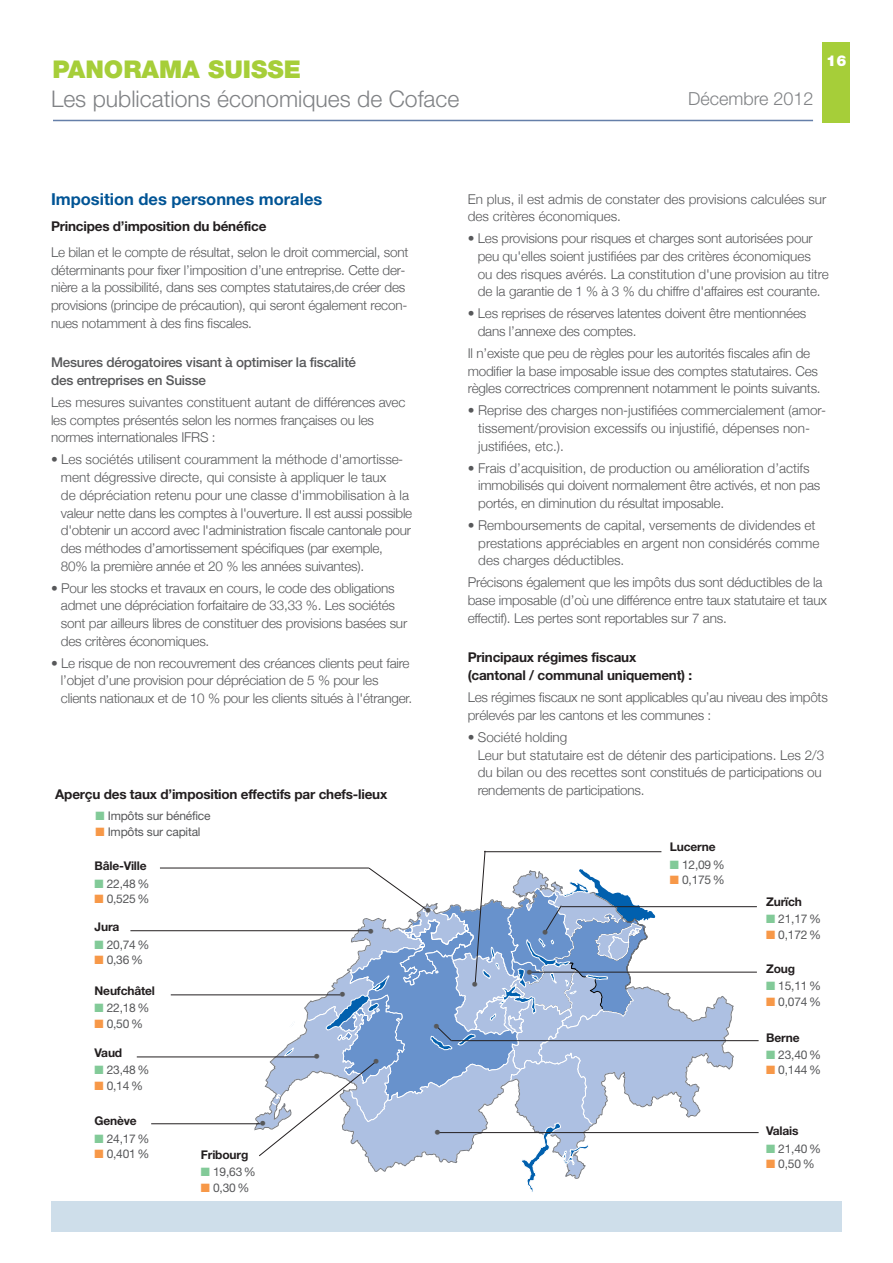
<style>
.page{position:relative;width:893px;height:1263px;background:#fff}
.page>*{position:absolute;margin:0;border:0;box-sizing:border-box;transform-origin:0 0}
.t1{font:900 24.45px "Helvetica Neue LT Std";color:#a6ce39}
.t2{font:300 22.95px "Helvetica Neue LT Std";color:#808285}
.t3{font:300 18px "Helvetica Neue LT Std";color:#808285}
.t4{font:700 16.5px "Helvetica Neue";color:#005495}
.t5{font:900 15px "Helvetica Neue LT Std";color:#fff}
.t6{font:300 13.5px/17.7px "Helvetica Neue";letter-spacing:-.015em;color:#57585a}
.t7{font:700 13.5px/17.7px "Helvetica Neue";letter-spacing:-.015em;color:#231f20}
.t8{font:500 13.5px/17.7px "Helvetica Neue";letter-spacing:-.015em;color:#57585a}
.t9{font:12px "Helvetica Neue";letter-spacing:-.015em;color:#57585a}
.t10{font:700 12px "Helvetica Neue";letter-spacing:-.015em;color:#231f20}
.s1{color:#82ca98}
.s2{color:#f79848}
</style>
<div class="page">
<div style="left:51px;top:1201px;width:791px;height:30px;background:#cedeea"></div>
<hr style="left:53px;top:120px;width:760px;height:1px;background:#657fa9">
<div style="left:822px;top:43px;width:28px;height:80px;background:#a6ce39"></div>
<hr style="left:561px;top:906px;width:196px;height:1px;background:#231f20">
<hr style="left:530px;top:972px;width:227px;height:1px;background:#231f20">
<hr style="left:451px;top:1040px;width:308px;height:1px;background:#231f20">
<hr style="left:437px;top:1132px;width:322px;height:1px;background:#231f20">
<hr style="left:137px;top:1056px;width:179px;height:1px;background:#231f20">
<hr style="left:151px;top:1123px;width:110px;height:1px;background:#231f20">
<hr style="left:171px;top:994px;width:169px;height:1px;background:#231f20">
<hr style="left:130px;top:930px;width:239px;height:1px;background:#231f20">
<hr style="left:160px;top:868px;width:209px;height:1px;background:#231f20">
<svg style="left:254px;top:850px;width:480px;height:328px"></svg>
<h1 class="t1" style="left:52px;top:61px;width:250px">PANORAMA SUISSE</h1>
<h2 class="t2" style="left:51px;top:91px;width:410px">Les publications économiques de Coface</h2>
<h3 class="t3" style="left:688px;top:92px;width:127px">Décembre 2012</h3>
<p class="t5" style="left:826px;top:55px;width:22px">16</p>
<p class="t4" style="left:51px;top:193px;width:273px">Imposition des personnes morales</p>
<p class="t7" style="left:51px;top:218px;width:217px">Principes d’imposition du bénéfice</p>
<p class="t6" style="left:51px;top:243px;width:359px">Le bilan et le compte de résultat, selon le droit commercial, sont déterminants pour fixer l’imposition d’une entreprise. Cette der&shy;nière a la possibilité, dans ses comptes statutaires,de créer des provisions (principe de précaution), qui seront également recon&shy;nues notamment à des fins fiscales.</p>
<p class="t8" style="left:51px;top:355px;width:307px">Mesures dérogatoires visant à optimiser la fiscalité des entreprises en Suisse</p>
<p class="t6" style="left:51px;top:393px;width:356px">Les mesures suivantes constituent autant de différences avec les comptes présentés selon les normes françaises ou les normes internationales IFRS :</p>
<p class="t6" style="left:61px;top:450px;width:353px;text-indent:-10px">• Les sociétés utilisent couramment la méthode d'amortisse&shy;ment dégressive directe, qui consiste à appliquer le taux<br>de dépréciation retenu pour une classe d'immobilisation à la valeur nette dans les comptes à l'ouverture. Il est aussi possible d'obtenir un accord avec l'administration fiscale cantonale pour des méthodes d’amortissement spécifiques (par exemple, 80% la première année et 20 % les années suivantes).</p>
<p class="t6" style="left:61px;top:579px;width:348px;text-indent:-10px">• Pour les stocks et travaux en cours, le code des obligations admet une dépréciation forfaitaire de 33,33 %. Les sociétés sont par ailleurs libres de constituer des provisions basées sur des critères économiques.</p>
<p class="t6" style="left:61px;top:654px;width:353px;text-indent:-10px">• Le risque de non recouvrement des créances clients peut faire l’objet d’une provision pour dépréciation de 5 % pour les clients nationaux et de 10 % pour les clients situés à l'étranger.</p>
<p class="t6" style="left:468px;top:190px;width:360px">En plus, il est admis de constater des provisions calculées sur des critères économiques.</p>
<p class="t6" style="left:478px;top:229px;width:353px;text-indent:-10px">• Les provisions pour risques et charges sont autorisées pour peu qu'elles soient justifiées par des critères économiques ou des risques avérés. La constitution d'une provision au titre de la garantie de 1 % à 3 % du chiffre d'affaires est courante.</p>
<p class="t6" style="left:478px;top:304px;width:330px;text-indent:-10px">• Les reprises de réserves latentes doivent être mentionnées dans l’annexe des comptes.</p>
<p class="t6" style="left:468px;top:344px;width:354px">Il n’existe que peu de règles pour les autorités fiscales afin de modifier la base imposable issue des comptes statutaires. Ces règles correctrices comprennent notamment le points suivants.</p>
<p class="t6" style="left:478px;top:401px;width:349px;text-indent:-10px">• Reprise des charges non-justifiées commercialement (amor&shy;tissement/provision excessifs ou injustifié, dépenses non&shy;justifiées, etc.).</p>
<p class="t6" style="left:478px;top:459px;width:344px;text-indent:-10px">• Frais d’acquisition, de production ou amélioration d’actifs immobilisés qui doivent normalement être activés, et non pas portés, en diminution du résultat imposable.</p>
<p class="t6" style="left:478px;top:516px;width:343px;text-indent:-11px">• Remboursements de capital, versements de dividendes et prestations appréciables en argent non considérés comme des charges déductibles.</p>
<p class="t6" style="left:468px;top:573px;width:361px">Précisons également que les impôts dus sont déductibles de la base imposable (d’où une différence entre taux statutaire et taux effectif). Les pertes sont reportables sur 7 ans.</p>
<p class="t7" style="left:468px;top:650px;width:226px">Principaux régimes fiscaux (cantonal / communal uniquement) :</p>
<p class="t6" style="left:468px;top:688px;width:362px">Les régimes fiscaux ne sont applicables qu’au niveau des impôts prélevés par les cantons et les communes :</p>
<p class="t6" style="left:478px;top:728px;width:348px;text-indent:-10px">• Société holding<br>Leur but statutaire est de détenir des participations. Les 2/3 du bilan ou des recettes sont constitués de participations ou</p>
<p class="t7" style="left:55px;top:787px;width:334px">Aperçu des taux d’imposition effectifs par chefs-lieux</p>
<p class="t6" style="left:478px;top:781px;width:168px">rendements de participations.</p>
<p class="t9" style="left:96px;top:812px;width:117px"><span class="s1">■</span> Impôts sur bénéfice</p>
<p class="t9" style="left:96px;top:827px;width:107px"><span class="s2">■</span> Impôts sur capital</p>
<p class="t10" style="left:95px;top:862px;width:54px">Bâle-Ville</p>
<p class="t9" style="left:95px;top:879px;width:56px"><span class="s1">■</span> 22,48%</p>
<p class="t9" style="left:95px;top:894px;width:56px"><span class="s2">■</span> 0,525%</p>
<p class="t10" style="left:95px;top:923px;width:26px">Jura</p>
<p class="t9" style="left:95px;top:940px;width:56px"><span class="s1">■</span> 20,74%</p>
<p class="t9" style="left:95px;top:955px;width:50px"><span class="s2">■</span> 0,36%</p>
<p class="t10" style="left:95px;top:986px;width:62px">Neufchâtel</p>
<p class="t9" style="left:95px;top:1004px;width:56px"><span class="s1">■</span> 22,18%</p>
<p class="t9" style="left:95px;top:1019px;width:50px"><span class="s2">■</span> 0,50%</p>
<p class="t10" style="left:95px;top:1048px;width:29px">Vaud</p>
<p class="t9" style="left:95px;top:1066px;width:56px"><span class="s1">■</span> 23,48%</p>
<p class="t9" style="left:95px;top:1081px;width:50px"><span class="s2">■</span> 0,14%</p>
<p class="t10" style="left:95px;top:1117px;width:44px">Genève</p>
<p class="t9" style="left:95px;top:1134px;width:56px"><span class="s1">■</span> 24,17%</p>
<p class="t9" style="left:95px;top:1149px;width:56px"><span class="s2">■</span> 0,401%</p>
<p class="t10" style="left:201px;top:1150px;width:49px">Fribourg</p>
<p class="t9" style="left:201px;top:1168px;width:56px"><span class="s1">■</span> 19,63%</p>
<p class="t9" style="left:201px;top:1183px;width:50px"><span class="s2">■</span> 0,30%</p>
<p class="t6" style="left:260px;top:1114px;width:8px">•</p>
<p class="t6" style="left:367px;top:922px;width:8px">•</p>
<p class="t6" style="left:339px;top:985px;width:8px">•</p>
<p class="t6" style="left:313px;top:1047px;width:8px">•</p>
<p class="t6" style="left:373px;top:1052px;width:8px">•</p>
<p class="t6" style="left:425px;top:901px;width:8px">•</p>
<p class="t6" style="left:433px;top:1017px;width:8px">•</p>
<p class="t6" style="left:472px;top:975px;width:8px">•</p>
<p class="t6" style="left:434px;top:1123px;width:8px">•</p>
<p class="t6" style="left:542px;top:923px;width:8px">•</p>
<p class="t6" style="left:526px;top:963px;width:8px">•</p>
<p class="t10" style="left:670px;top:843px;width:47px">Lucerne</p>
<p class="t9" style="left:670px;top:860px;width:56px"><span class="s1">■</span> 12,09%</p>
<p class="t9" style="left:670px;top:875px;width:56px"><span class="s2">■</span> 0,175%</p>
<p class="t10" style="left:766px;top:897px;width:37px">Zurïch</p>
<p class="t9" style="left:766px;top:915px;width:56px"><span class="s1">■</span> 21,17%</p>
<p class="t9" style="left:766px;top:930px;width:56px"><span class="s2">■</span> 0,172%</p>
<p class="t10" style="left:766px;top:964px;width:30px">Zoug</p>
<p class="t9" style="left:766px;top:982px;width:56px"><span class="s1">■</span> 15,11%</p>
<p class="t9" style="left:766px;top:997px;width:56px"><span class="s2">■</span> 0,074%</p>
<p class="t10" style="left:766px;top:1033px;width:35px">Berne</p>
<p class="t9" style="left:766px;top:1050px;width:56px"><span class="s1">■</span> 23,40%</p>
<p class="t9" style="left:766px;top:1066px;width:56px"><span class="s2">■</span> 0,144%</p>
<p class="t10" style="left:766px;top:1127px;width:34px">Valais</p>
<p class="t9" style="left:766px;top:1144px;width:56px"><span class="s1">■</span> 21,40%</p>
<p class="t9" style="left:766px;top:1159px;width:50px"><span class="s2">■</span> 0,50%</p>
</div>
